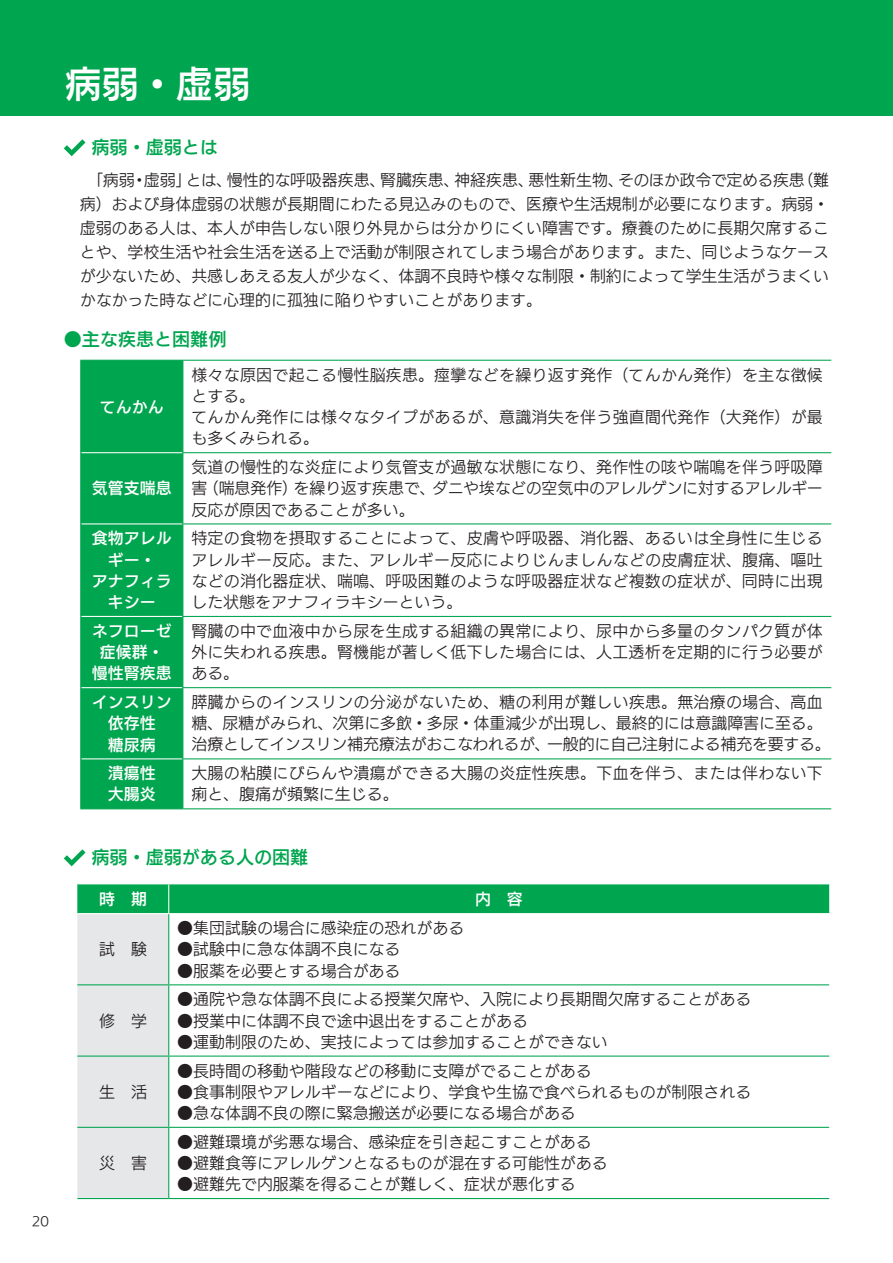
<style>
.page{position:relative;width:893px;height:1263px;background:#fff}
.page>*{position:absolute;margin:0;border:0;box-sizing:border-box;transform-origin:0 0}
.t1{font:37.2px "UD Kakugo Small Pr 6 DB";color:#fff}
.t2{font:18px "UD Kakugo Small Pr 6 DB";color:#00a54f}
.t3{font:15.9px/21.3px "UD Kakugo Small Pr 6 R";color:#231f20;text-align:justify}
.t4{font:15.9px/21.3px "UD Kakugo Small Pr 6 DB";color:#fff;text-align:center}
.t5{font:12.75px "UD Kakugo Small Pr 6 R";color:#231f20}
</style>
<div class="page">
<svg style="left:77px;top:884px;width:752px;height:314px"></svg>
<hr style="left:77px;top:913px;width:92px;height:1px;background:#fff">
<hr style="left:169px;top:913px;width:660px;height:1px;background:#fff">
<hr style="left:168px;top:914px;width:1px;height:70px;background:#00a54f">
<hr style="left:77px;top:984px;width:92px;height:1px;background:#00a54f">
<hr style="left:77px;top:1055px;width:92px;height:1px;background:#00a54f">
<hr style="left:77px;top:1127px;width:92px;height:1px;background:#00a54f">
<hr style="left:77px;top:1198px;width:92px;height:1px;background:#00a54f">
<hr style="left:168px;top:985px;width:1px;height:70px;background:#00a54f">
<hr style="left:168px;top:1056px;width:1px;height:71px;background:#00a54f">
<hr style="left:168px;top:1128px;width:1px;height:70px;background:#00a54f">
<hr style="left:169px;top:984px;width:660px;height:1px;background:#00a54f">
<hr style="left:169px;top:1055px;width:660px;height:1px;background:#00a54f">
<hr style="left:169px;top:1127px;width:660px;height:1px;background:#00a54f">
<hr style="left:169px;top:1198px;width:660px;height:1px;background:#00a54f">
<svg style="left:64px;top:139px;width:21px;height:17px"></svg>
<svg style="left:64px;top:849px;width:21px;height:17px"></svg>
<div style="left:81px;top:361px;width:101px;height:447px;background:#00a54f"></div>
<hr style="left:81px;top:452px;width:101px;height:1px;background:#fff">
<hr style="left:81px;top:523px;width:101px;height:1px;background:#fff">
<hr style="left:81px;top:616px;width:101px;height:1px;background:#fff">
<hr style="left:81px;top:687px;width:101px;height:1px;background:#fff">
<hr style="left:81px;top:758px;width:101px;height:1px;background:#fff">
<hr style="left:183px;top:360px;width:648px;height:1px;background:#00a54f">
<hr style="left:182px;top:361px;width:1px;height:91px;background:#00a54f">
<hr style="left:182px;top:452px;width:649px;height:1px;background:#00a54f">
<hr style="left:182px;top:453px;width:1px;height:70px;background:#00a54f">
<hr style="left:182px;top:523px;width:649px;height:1px;background:#00a54f">
<hr style="left:182px;top:524px;width:1px;height:92px;background:#00a54f">
<hr style="left:182px;top:616px;width:649px;height:1px;background:#00a54f">
<hr style="left:182px;top:617px;width:1px;height:70px;background:#00a54f">
<hr style="left:182px;top:687px;width:649px;height:1px;background:#00a54f">
<hr style="left:182px;top:688px;width:1px;height:70px;background:#00a54f">
<hr style="left:182px;top:758px;width:649px;height:1px;background:#00a54f">
<hr style="left:182px;top:759px;width:1px;height:49px;background:#00a54f">
<hr style="left:183px;top:808px;width:648px;height:1px;background:#00a54f">
<hr style="left:80px;top:360px;width:103px;height:1px;background:#00a54f">
<hr style="left:80px;top:361px;width:1px;height:92px;background:#00a54f">
<hr style="left:80px;top:453px;width:1px;height:71px;background:#00a54f">
<hr style="left:80px;top:524px;width:1px;height:92px;background:#00a54f">
<hr style="left:80px;top:616px;width:1px;height:72px;background:#00a54f">
<hr style="left:80px;top:688px;width:1px;height:71px;background:#00a54f">
<hr style="left:80px;top:759px;width:1px;height:49px;background:#00a54f">
<hr style="left:80px;top:808px;width:103px;height:1px;background:#00a54f">
<div style="left:0;top:0;width:893px;height:116px;background:#00a54f"></div>
<h1 class="t1" style="left:64px;top:63px;width:188px">病弱・虚弱</h1>
<p class="t2" style="left:92px;top:137px;width:128px">病弱・虚弱とは</p>
<p class="t3" style="left:80px;top:169px;width:751px;line-height:23.9px">　「病弱・虚弱」とは、慢性的な呼吸器疾患、腎臓疾患、神経疾患、悪性新生物、そのほか政令で定める疾患（難病）および身体虚弱の状態が長期間にわたる見込みのもので、医療や生活規制が必要になります。病弱・虚弱のある人は、本人が申告しない限り外見からは分かりにくい障害です。療養のために長期欠席することや、学校生活や社会生活を送る上で活動が制限されてしまう場合があります。また、同じようなケースが少ないため、共感しあえる友人が少なく、体調不良時や様々な制限・制約によって学生生活がうまくいかなかった時などに心理的に孤独に陥りやすいことがあります。</p>
<p class="t2" style="left:64px;top:329px;width:164px">●主な疾患と困難例</p>
<p class="t4" style="left:100px;top:396px;width:65px">てんかん</p>
<p class="t4" style="left:92px;top:478px;width:81px">気管支喘息</p>
<p class="t3" style="left:191px;top:364px;width:633px;text-align:left">様々な原因で起こる慢性脳疾患。痙攣などを繰り返す発作（てんかん発作）を主な徴候とする。<br>てんかん発作には様々なタイプがあるが、意識消失を伴う強直間代発作（大発作）が最も多くみられる。</p>
<p class="t3" style="left:191px;top:457px;width:633px">気道の慢性的な炎症により気管支が過敏な状態になり、発作性の咳や喘鳴を伴う呼吸障害（喘息発作）を繰り返す疾患で、ダニや埃などの空気中のアレルゲンに対するアレルギー反応が原因であることが多い。</p>
<p class="t4" style="left:92px;top:528px;width:81px">食物アレルギー・<br>アナフィラキシー</p>
<p class="t3" style="left:191px;top:528px;width:633px">特定の食物を摂取することによって、皮膚や呼吸器、消化器、あるいは全身性に生じるアレルギー反応。また、アレルギー反応によりじんましんなどの皮膚症状、腹痛、嘔吐などの消化器症状、喘鳴、呼吸困難のような呼吸器症状など複数の症状が、同時に出現した状態をアナフィラキシーという。</p>
<p class="t4" style="left:92px;top:621px;width:81px">ネフローゼ症候群・慢性腎疾患</p>
<p class="t3" style="left:191px;top:621px;width:633px">腎臓の中で血液中から尿を生成する組織の異常により、尿中から多量のタンパク質が体外に失われる疾患。腎機能が著しく低下した場合には、人工透析を定期的に行う必要がある。</p>
<p class="t4" style="left:92px;top:692px;width:81px">インスリン依存性<br>糖尿病</p>
<p class="t3" style="left:191px;top:692px;width:641px;text-align:left">膵臓からのインスリンの分泌がないため、糖の利用が難しい疾患。無治療の場合、高血糖、尿糖がみられ、次第に多飲・多尿・体重減少が出現し、最終的には意識障害に至る。治療としてインスリン補充療法がおこなわれるが、一般的に自己注射による補充を要する。</p>
<p class="t4" style="left:108px;top:763px;width:49px;text-align:left">潰瘍性大腸炎</p>
<p class="t3" style="left:191px;top:763px;width:633px">大腸の粘膜にびらんや潰瘍ができる大腸の炎症性疾患。下血を伴う、または伴わない下痢と、腹痛が頻繁に生じる。</p>
<p class="t5" style="left:32px;top:1214px;width:18px">20</p>
<p class="t2" style="left:92px;top:847px;width:218px">病弱・虚弱がある人の困難</p>
<p class="t4" style="left:99px;top:889px;width:49px">時　期</p>
<p class="t4" style="left:475px;top:889px;width:49px">内　容</p>
<p class="t3" style="left:99px;top:939px;width:49px">試　験</p>
<p class="t3" style="left:177px;top:918px;width:289px">●集団試験の場合に感染症の恐れがある</p>
<p class="t3" style="left:177px;top:939px;width:225px">●試験中に急な体調不良になる</p>
<p class="t3" style="left:177px;top:960px;width:225px">●服薬を必要とする場合がある</p>
<p class="t3" style="left:99px;top:1010px;width:49px">修　学</p>
<p class="t3" style="left:99px;top:1081px;width:49px">生　活</p>
<p class="t3" style="left:99px;top:1153px;width:49px">災　害</p>
<p class="t3" style="left:177px;top:989px;width:576px">●通院や急な体調不良による授業欠席や、入院により長期間欠席することがある</p>
<p class="t3" style="left:177px;top:1010px;width:352px">●授業中に体調不良で途中退出をすることがある</p>
<p class="t3" style="left:177px;top:1032px;width:432px">●運動制限のため、実技によっては参加することができない</p>
<p class="t3" style="left:177px;top:1060px;width:416px">●長時間の移動や階段などの移動に支障がでることがある</p>
<p class="t3" style="left:177px;top:1081px;width:576px">●食事制限やアレルギーなどにより、学食や生協で食べられるものが制限される</p>
<p class="t3" style="left:177px;top:1103px;width:400px">●急な体調不良の際に緊急搬送が必要になる場合がある</p>
<p class="t3" style="left:177px;top:1131px;width:416px">●避難環境が劣悪な場合、感染症を引き起こすことがある</p>
<p class="t3" style="left:177px;top:1153px;width:432px">●避難食等にアレルゲンとなるものが混在する可能性がある</p>
<p class="t3" style="left:177px;top:1174px;width:400px">●避難先で内服薬を得ることが難しく、症状が悪化する</p>
</div>
